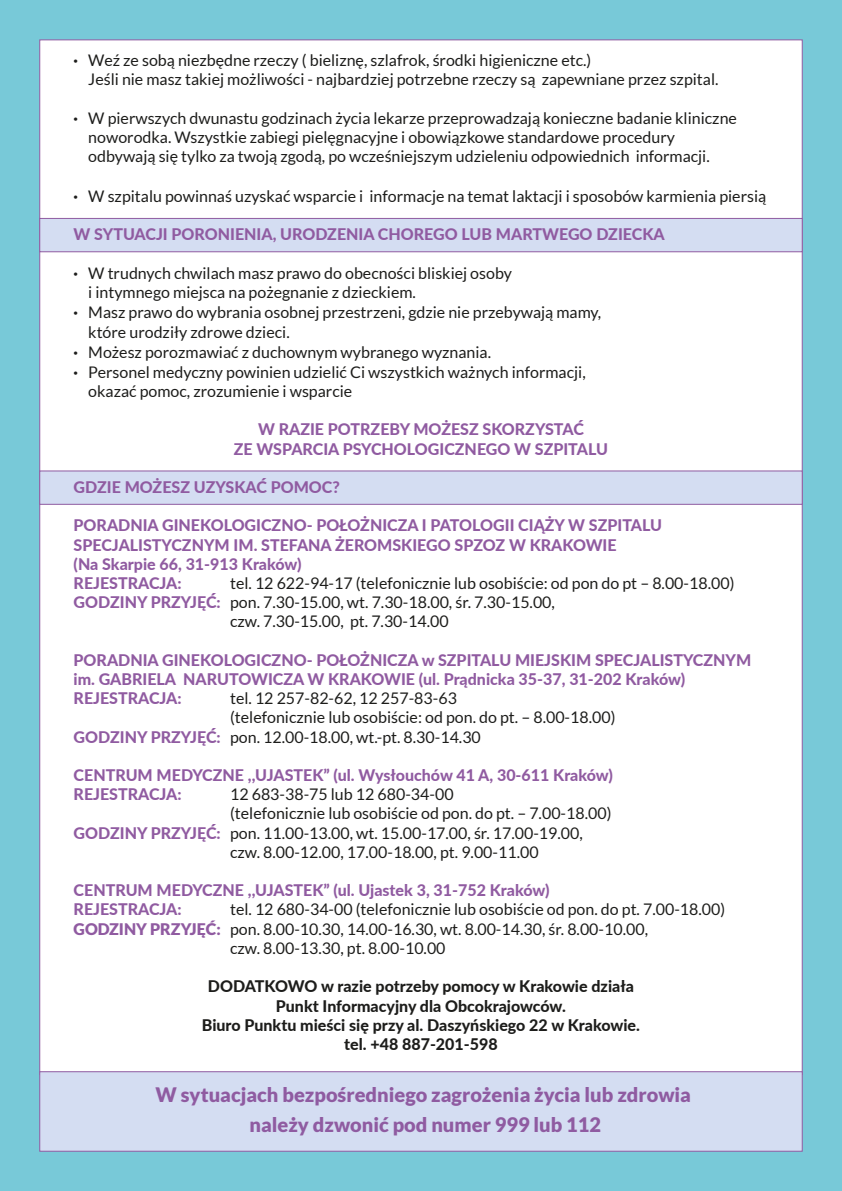
<style>
.page{position:relative;width:842px;height:1191px;background:#78c9d8}
.page>*{position:absolute;margin:0;border:0;box-sizing:border-box;transform-origin:0 0}
.t1{font:900 20px/30px "Lato";color:#8f5ba1;text-align:center}
.t2{font:16px/19.2px "Lato";color:#1d1d1b}
.t3{font:800 16px/19.2px "Lato";color:#905ba1}
.t4{font:800 16px/19.2px "Lato";color:#1d1d1b;text-align:center}
.s1{font-weight:800}
.s2{font-weight:800;color:#905ba1}
.s3{font-weight:900;color:#905ba1}
</style>
<div class="page">
<div style="left:39px;top:39px;width:764px;height:1036px;background:#fff;border:1px solid #8f5ba1"></div>
<div style="left:39px;top:218px;width:764px;height:34px;background:#d4ddf2;border:1px solid #8f5ba1"></div>
<div style="left:39px;top:470px;width:764px;height:35px;background:#d4ddf2;border:1px solid #8f5ba1"></div>
<div style="left:39px;top:1071px;width:764px;height:80px;background:#d4ddf2;border:1px solid #8f5ba1"></div>
<p class="t2" style="left:88px;top:50px;width:632px;text-indent:-15px"><span class="s1">·</span> Weź ze sobą niezbędne rzeczy ( bieliznę, szlafrok, środki higieniczne etc.)<br>Jeśli nie masz takiej możliwości - najbardziej potrzebne rzeczy są zapewniane przez szpital.</p>
<p class="t2" style="left:88px;top:108px;width:650px;text-indent:-15px"><span class="s1">·</span> W pierwszych dwunastu godzinach życia lekarze przeprowadzają konieczne badanie kliniczne noworodka. Wszystkie zabiegi pielęgnacyjne i obowiązkowe standardowe procedury odbywają się tylko za twoją zgodą, po wcześniejszym udzieleniu odpowiednich informacji.</p>
<p class="t2" style="left:74px;top:186px;width:694px"><span class="s1">·</span> W szpitalu powinnaś uzyskać wsparcie i informacje na temat laktacji i sposobów karmienia piersią</p>
<p class="t3" style="left:74px;top:224px;width:592px">W SYTUACJI PORONIENIA, URODZENIA CHOREGO LUB MARTWEGO DZIECKA</p>
<p class="t2" style="left:74px;top:264px;width:440px"><span class="s1">·</span> W trudnych chwilach masz prawo do obecności bliskiej osoby</p>
<p class="t2" style="left:88px;top:283px;width:329px">i intymnego miejsca na pożegnanie z dzieckiem.</p>
<p class="t2" style="left:74px;top:303px;width:529px"><span class="s1">·</span> Masz prawo do wybrania osobnej przestrzeni, gdzie nie przebywają mamy,</p>
<p class="t2" style="left:88px;top:322px;width:203px">które urodziły zdrowe dzieci.</p>
<p class="t2" style="left:74px;top:342px;width:419px"><span class="s1">·</span> Możesz porozmawiać z duchownym wybranego wyznania.</p>
<p class="t2" style="left:74px;top:362px;width:514px"><span class="s1">·</span> Personel medyczny powinien udzielić Ci wszystkich ważnych informacji,</p>
<p class="t2" style="left:88px;top:381px;width:265px">okazać pomoc, zrozumienie i wsparcie</p>
<p class="t3" style="left:234px;top:419px;width:376px;text-align:center">W RAZIE POTRZEBY MOŻESZ SKORZYSTAĆ<br>ZE WSPARCIA PSYCHOLOGICZNEGO W SZPITALU</p>
<p class="t3" style="left:74px;top:477px;width:268px">GDZIE MOŻESZ UZYSKAĆ POMOC?</p>
<p class="t3" style="left:74px;top:515px;width:590px">PORADNIA GINEKOLOGICZNO- POŁOŻNICZA I PATOLOGII CIĄŻY W SZPITALU SPECJALISTYCZNYM IM. STEFANA ŻEROMSKIEGO SPZOZ W KRAKOWIE<br>(Na Skarpie 66, 31-913 Kraków)<br>REJESTRACJA:</p>
<p class="t2" style="left:230px;top:573px;width:506px">tel. 12 622-94-17 (telefonicznie lub osobiście: od pon do pt – 8.00-18.00)</p>
<p class="t2" style="left:74px;top:592px;width:483px"><span class="s2">GODZINY PRZYJĘĆ:</span> pon. 7.30-15.00, wt. 7.30-18.00, śr. 7.30-15.00,</p>
<p class="t2" style="left:230px;top:612px;width:220px">czw. 7.30-15.00, pt. 7.30-14.00</p>
<p class="t3" style="left:74px;top:649px;width:679px">PORADNIA GINEKOLOGICZNO- POŁOŻNICZA w SZPITALU MIEJSKIM SPECJALISTYCZNYM im. GABRIELA NARUTOWICZA W KRAKOWIE (ul. Prądnicka 35-37, 31-202 Kraków)<br>REJESTRACJA:</p>
<p class="t2" style="left:230px;top:688px;width:228px">tel. 12 257-82-62, 12 257-83-63</p>
<p class="t2" style="left:230px;top:708px;width:387px">(telefonicznie lub osobiście: od pon. do pt. – 8.00-18.00)</p>
<p class="t2" style="left:74px;top:727px;width:409px"><span class="s2">GODZINY PRZYJĘĆ:</span> pon. 12.00-18.00, wt.-pt. 8.30-14.30</p>
<p class="t3" style="left:74px;top:765px;width:541px">CENTRUM MEDYCZNE ,,UJASTEK” (ul. Wysłouchów 41 A, 30-611 Kraków)<br>REJESTRACJA:</p>
<p class="t2" style="left:230px;top:784px;width:225px">12 683-38-75 lub 12 680-34-00</p>
<p class="t2" style="left:230px;top:804px;width:383px">(telefonicznie lub osobiście od pon. do pt. – 7.00-18.00)</p>
<p class="t2" style="left:74px;top:823px;width:511px"><span class="s2">GODZINY PRZYJĘĆ:</span> pon. 11.00-13.00, wt. 15.00-17.00, śr. 17.00-19.00,</p>
<p class="t2" style="left:230px;top:842px;width:310px">czw. 8.00-12.00, 17.00-18.00, pt. 9.00-11.00</p>
<p class="t3" style="left:74px;top:880px;width:477px">CENTRUM MEDYCZNE ,,UJASTEK” (ul. Ujastek 3, 31-752 Kraków)<br>REJESTRACJA:</p>
<p class="t2" style="left:230px;top:900px;width:497px">tel. 12 680-34-00 (telefonicznie lub osobiście od pon. do pt. 7.00-18.00)</p>
<p class="t2" style="left:74px;top:919px;width:576px"><span class="s3">GODZINY PRZYJĘĆ:</span> pon. 8.00-10.30, 14.00-16.30, wt. 8.00-14.30, śr. 8.00-10.00,</p>
<p class="t2" style="left:230px;top:938px;width:217px">czw. 8.00-13.30, pt. 8.00-10.00</p>
<p class="t4" style="left:202px;top:976px;width:440px">DODATKOWO w razie potrzeby pomocy w Krakowie działa Punkt Informacyjny dla Obcokrajowców.<br>Biuro Punktu mieści się przy al. Daszyńskiego 22 w Krakowie. tel. +48 887-201-598</p>
<p class="t1" style="left:156px;top:1079px;width:537px">W sytuacjach bezpośredniego zagrożenia życia lub zdrowia należy dzwonić pod numer 999 lub 112</p>
</div>
